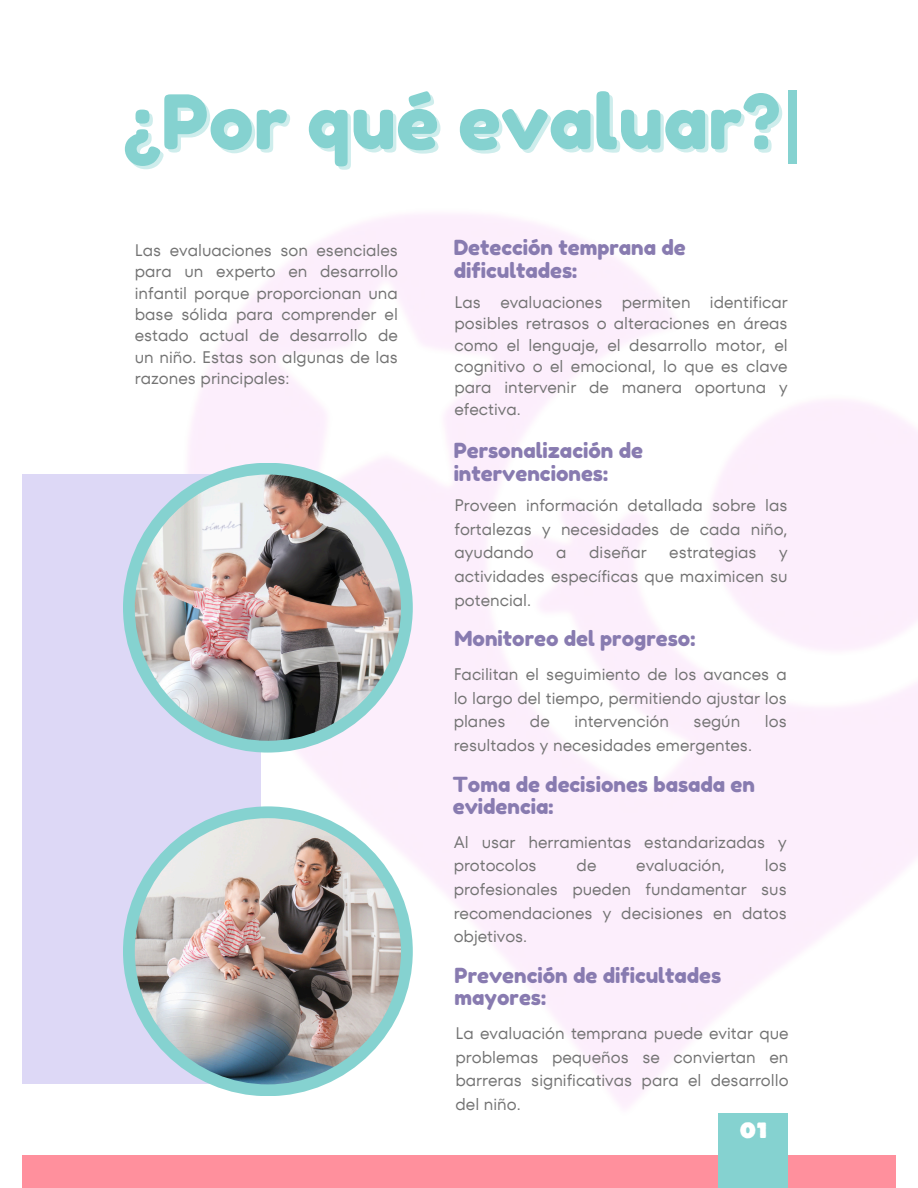
<style>
.page{position:relative;width:918px;height:1188px;background:#fff}
.page>*{position:absolute;margin:0;border:0;box-sizing:border-box;transform-origin:0 0}
.t1{font:75px "Fredoka One";color:#85d2d0}
.t2{font:22.2px "Boulder";color:#fff}
.t3{font:20.7px/22.5px "Fredoka One";color:#887bb0}
.t4{font:16.65px/23.7px "TT Fors";color:#737373;text-align:justify}
</style>
<div class="page">
<div style="left:22px;top:475px;width:239px;height:609px;background:#ddd8f6"></div>
<div style="left:123px;top:463px;width:290px;height:290px;background:#85d2d0;border-radius:50%"></div>
<div style="left:123px;top:806px;width:290px;height:290px;background:#85d2d0;border-radius:50%"></div>
<img style="left:135px;top:475px;width:266px;height:266px;border-radius:50%">
<img style="left:135px;top:818px;width:266px;height:266px;border-radius:50%">
<div style="left:788px;top:91px;width:9px;height:73px;background:#85d2d0"></div>
<div style="left:22px;top:1155px;width:874px;height:33px;background:#ff909d"></div>
<div style="left:719px;top:1113px;width:69px;height:75px;background:#85d2d0"></div>
<h2 class="t1" style="left:123px;top:76px;width:659px">¿Por qué evaluar?</h2>
<h2 class="t4" style="left:135px;top:239px;width:265px;line-height:21.3px">Las evaluaciones son esenciales para un experto en desarrollo infantil porque proporcionan una base sólida para comprender el estado actual de desarrollo de un niño. Estas son algunas de las razones principales:</h2>
<p class="t3" style="left:454px;top:236px;width:234px">Detección temprana de dificultades:</p>
<p class="t4" style="left:455px;top:291px;width:335px;line-height:21.3px">Las evaluaciones permiten identificar posibles retrasos o alteraciones en áreas como el lenguaje, el desarrollo motor, el cognitivo o el emocional, lo que es clave para intervenir de manera oportuna y efectiva.</p>
<h2 class="t3" style="left:454px;top:439px;width:191px">Personalización de intervenciones:</h2>
<p class="t4" style="left:455px;top:493px;width:335px">Proveen información detallada sobre las fortalezas y necesidades de cada niño, ayudando</p>
<p class="t4" style="left:556px;top:541px;width:12px">a</p>
<p class="t4" style="left:589px;top:541px;width:59px">diseñar</p>
<p class="t4" style="left:669px;top:541px;width:89px">estrategias</p>
<p class="t4" style="left:455px;top:541px;width:335px;text-indent:325px">y actividades específicas que maximicen su potencial.</p>
<p class="t3" style="left:455px;top:627px;width:242px">Monitoreo del progreso:</p>
<h2 class="t4" style="left:454px;top:662px;width:335px">Facilitan el seguimiento de los avances a lo largo del tiempo, permitiendo ajustar los planes</h2>
<h2 class="t4" style="left:530px;top:710px;width:21px">de</h2>
<h2 class="t4" style="left:574px;top:710px;width:96px">intervención</h2>
<h2 class="t4" style="left:694px;top:710px;width:48px">según</h2>
<h2 class="t4" style="left:765px;top:710px;width:23px">los</h2>
<h2 class="t4" style="left:454px;top:733px;width:300px">resultados y necesidades emergentes.</h2>
<p class="t3" style="left:453px;top:773px;width:304px">Toma de decisiones basada en evidencia:</p>
<p class="t4" style="left:454px;top:830px;width:335px">Al usar herramientas estandarizadas y protocolos</p>
<p class="t4" style="left:454px;top:854px;width:335px;text-indent:311px">los profesionales pueden fundamentar sus recomendaciones y decisiones en datos objetivos.</p>
<p class="t3" style="left:455px;top:964px;width:268px">Prevención de dificultades mayores:</p>
<p class="t4" style="left:455px;top:1021px;width:335px">La evaluación temprana puede evitar que problemas pequeños se conviertan en barreras significativas para el desarrollo del niño.</p>
<p class="t4" style="left:577px;top:854px;width:21px">de</p>
<p class="t4" style="left:636px;top:854px;width:90px">evaluación,</p>
<h2 class="t2" style="left:739px;top:1116px;width:29px">01</h2>
</div>
